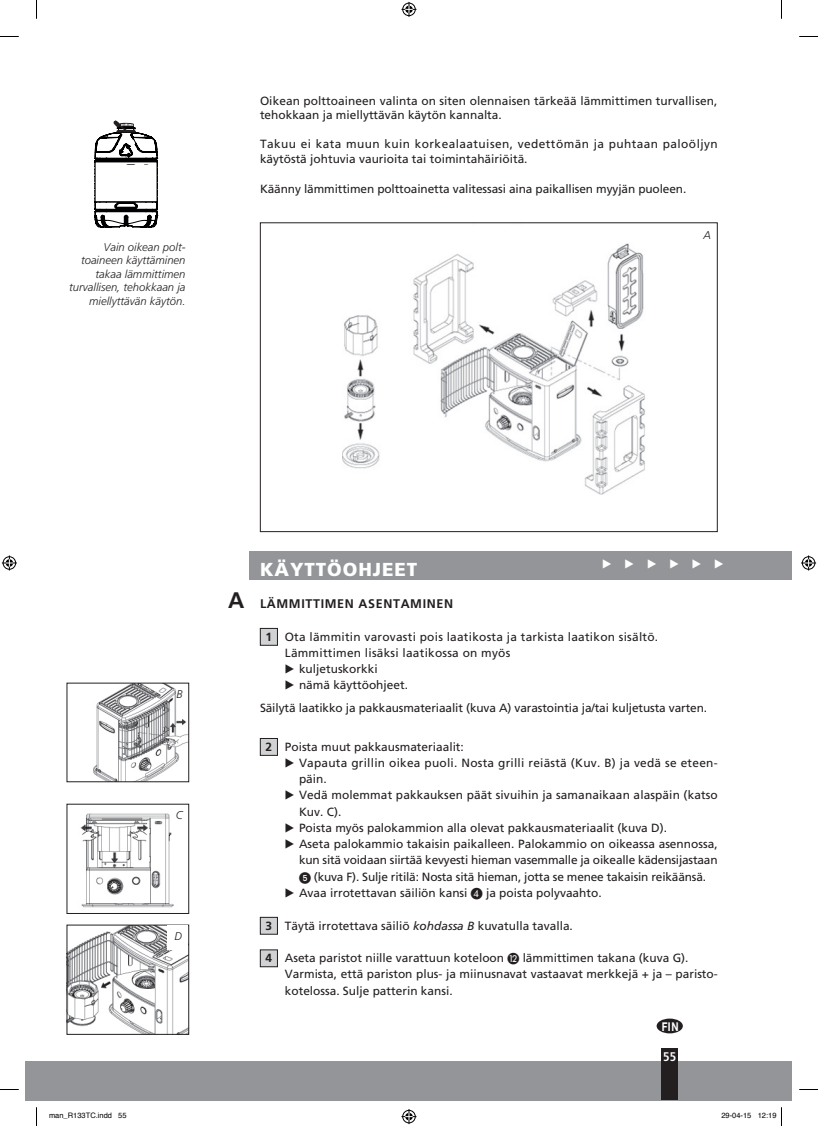
<style>
.page{position:relative;width:818px;height:1126px;background:#fff}
.page>*{position:absolute;margin:0;border:0;box-sizing:border-box;transform-origin:0 0}
.t1{font:900 18.75px "Frutiger";letter-spacing:.05em;color:#fff}
.t2{font:700 12.5px "Frutiger LT Std";letter-spacing:.05em;color:#231f20}
.t3{font:700 condensed 12.5px "Frutiger";color:#fff}
.t4{font:700 12.12px "Helvetica Neue East A";color:#fff;scale:.8 1}
.t5{font:11.88px/16.2px "Frutiger";color:#231f20}
.t6{font:11.88px/16.2px "Frutiger";letter-spacing:.02em;color:#231f20}
.t7{font:11.88px/14.4px "Frutiger";letter-spacing:.035em;color:#231f20}
.t8{font:11.88px "European Pi Three";color:#fff}
.t9{font:italic 300 11.25px/13.5px "Frutiger";color:#231f20;text-align:right}
.t10{font:7.5px "Helvetica";color:#000}
.s1{font-size:22.5px}
.s2{font-weight:700}
.s3{font-family:"European Pi Three"}
.s4{font-family:"European Pi One"}
.s5{font-style:italic}
</style>
<div class="page">
<div style="left:249px;top:551px;width:542px;height:28px;background:#939598"></div>
<div style="left:260px;top:628px;width:17px;height:17px;background:#d1d2d4"></div>
<div style="left:260px;top:628px;width:17px;height:17px;border:1px solid #231f20"></div>
<div style="left:260px;top:738px;width:17px;height:17px;background:#d1d2d4"></div>
<div style="left:260px;top:738px;width:17px;height:17px;border:1px solid #231f20"></div>
<div style="left:260px;top:917px;width:17px;height:17px;background:#d1d2d4"></div>
<div style="left:260px;top:916px;width:17px;height:18px;border:1px solid #231f20"></div>
<div style="left:260px;top:949px;width:17px;height:17px;background:#d1d2d4"></div>
<div style="left:26px;top:1060px;width:765px;height:39px;background:#939598"></div>
<div style="left:661px;top:1048px;width:16px;height:51px;background:#231f20"></div>
<div style="left:656px;top:1018px;width:26px;height:15px;background:#231f20;border-radius:50%"></div>
<img style="left:342px;top:243px;width:303px;height:252px">
<div style="left:260px;top:222px;width:457px;height:310px;border:1px solid #231f20"></div>
<img style="left:93px;top:684px;width:94px;height:96px">
<div style="left:67px;top:682px;width:122px;height:100px;border:1px solid #231f20"></div>
<img style="left:80px;top:813px;width:94px;height:95px">
<img style="left:69px;top:926px;width:118px;height:106px">
<div style="left:67px;top:924px;width:122px;height:110px;border:1px solid #231f20"></div>
<div style="left:167px;top:925px;width:21px;height:24px;background:#fff"></div>
<svg style="left:95px;top:120px;width:63px;height:108px"></svg>
<div style="left:122px;top:165px;width:32px;height:11px;background:#fff"></div>
<svg style="left:0;top:36px;width:19px;height:1px"></svg>
<svg style="left:799px;top:36px;width:18px;height:1px"></svg>
<svg style="left:0;top:1089px;width:19px;height:1px"></svg>
<svg style="left:799px;top:1089px;width:18px;height:1px"></svg>
<svg style="left:36px;top:0;width:1px;height:19px"></svg>
<svg style="left:36px;top:1107px;width:1px;height:18px"></svg>
<svg style="left:401px;top:2px;width:15px;height:15px"></svg>
<svg style="left:401px;top:1109px;width:15px;height:14px"></svg>
<svg style="left:2px;top:555px;width:15px;height:15px"></svg>
<svg style="left:801px;top:555px;width:14px;height:15px"></svg>
<p class="t5" style="left:260px;top:94px;width:458px;line-height:14.4px">Oikean polttoaineen valinta on siten olennaisen tärkeää lämmittimen turvallisen, tehokkaan ja miellyttävän käytön kannalta.</p>
<p class="t7" style="left:260px;top:137px;width:459px">Takuu ei kata muun kuin korkealaatuisen, vedettömän ja puhtaan paloöljyn käytöstä johtuvia vaurioita tai toimintahäiriöitä.</p>
<p class="t5" style="left:260px;top:181px;width:427px">Käänny lämmittimen polttoainetta valitessasi aina paikallisen myyjän puoleen.</p>
<p class="t9" style="left:69px;top:240px;width:118px">Vain oikean polt&shy;toaineen käyttäminen takaa lämmittimen turvallisen, tehokkaan ja miellyttävän käytön.</p>
<p class="t9" style="left:703px;top:228px;width:9px">A</p>
<p class="t9" style="left:176px;top:687px;width:8px">B</p>
<p class="t9" style="left:176px;top:808px;width:8px">C</p>
<p class="t9" style="left:174px;top:929px;width:9px">D</p>
<h1 class="t1" style="left:260px;top:557px;width:159px">KÄYTTÖOHJEET</h1>
<p class="t2" style="left:228px;top:596px;width:226px"><span class="s1">A</span> LÄMMITTIMEN ASENTAMINEN</p>
<p class="t6" style="left:284px;top:628px;width:374px;text-indent:-19px"><span class="s2">1</span> Ota lämmitin varovasti pois laatikosta ja tarkista laatikon sisältö.<br>Lämmittimen lisäksi laatikossa on myös<br><span class="s3">E</span> kuljetuskorkki<br><span class="s3">E</span> nämä käyttöohjeet.</p>
<p class="t5" style="left:260px;top:699px;width:448px">Säilytä laatikko ja pakkausmateriaalit (kuva A) varastointia ja/tai kuljetusta varten.</p>
<p class="t5" style="left:265px;top:738px;width:200px"><span class="s2">2</span> Poista muut pakkausmateriaalit:</p>
<p class="t6" style="left:284px;top:754px;width:434px"><span class="s3">E</span> Vapauta grillin oikea puoli. Nosta grilli reiästä (Kuv. B) ja vedä se eteen-</p>
<p class="t5" style="left:299px;top:770px;width:29px">päin.</p>
<p class="t5" style="left:285px;top:787px;width:434px"><span class="s3">E</span> Vedä molemmat pakkauksen päät sivuihin ja samanaikaan alaspäin (katso</p>
<p class="t5" style="left:299px;top:803px;width:44px">Kuv. C).</p>
<p class="t5" style="left:285px;top:819px;width:383px"><span class="s3">E</span> Poista myös palokammion alla olevat pakkausmateriaalit (kuva D).</p>
<p class="t5" style="left:285px;top:835px;width:434px"><span class="s3">E</span> Aseta palokammio takaisin paikalleen. Palokammio on oikeassa asennossa,</p>
<p class="t5" style="left:299px;top:852px;width:420px">kun sitä voidaan siirtää kevyesti hieman vasemmalle ja oikealle kädensijastaan</p>
<p class="t5" style="left:299px;top:868px;width:408px"><span class="s4">5</span> (kuva F). Sulje ritilä: Nosta sitä hieman, jotta se menee takaisin reikäänsä.</p>
<p class="t5" style="left:285px;top:884px;width:184px"><span class="s3">E</span> Avaa irrotettavan säiliön kansi</p>
<p class="t5" style="left:485px;top:884px;width:117px">ja poista polyvaahto.</p>
<p class="t5" style="left:265px;top:917px;width:308px"><span class="s2">3</span> Täytä irrotettava säiliö <span class="s5">kohdassa B</span> kuvatulla tavalla.</p>
<p class="t5" style="left:285px;top:949px;width:434px;text-indent:-19px"><span class="s2">4</span> Aseta paristot niille varattuun koteloon <span class="s4">L</span> lämmittimen takana (kuva G).<br>Varmista, että pariston plus- ja miinusnavat vastaavat merkkejä + ja – paristo&shy;kotelossa. Sulje patterin kansi.</p>
<p class="t8" style="left:602px;top:556px;width:123px">E E E E E E</p>
<p class="t4" style="left:661px;top:1019px;width:22px">FIN</p>
<p class="t3" style="left:663px;top:1048px;width:14px">55</p>
<p class="t10" style="left:49px;top:1109px;width:79px">man_R133TC.indd 55</p>
<p class="t10" style="left:721px;top:1109px;width:57px">29-04-15 12:19</p>
</div>
